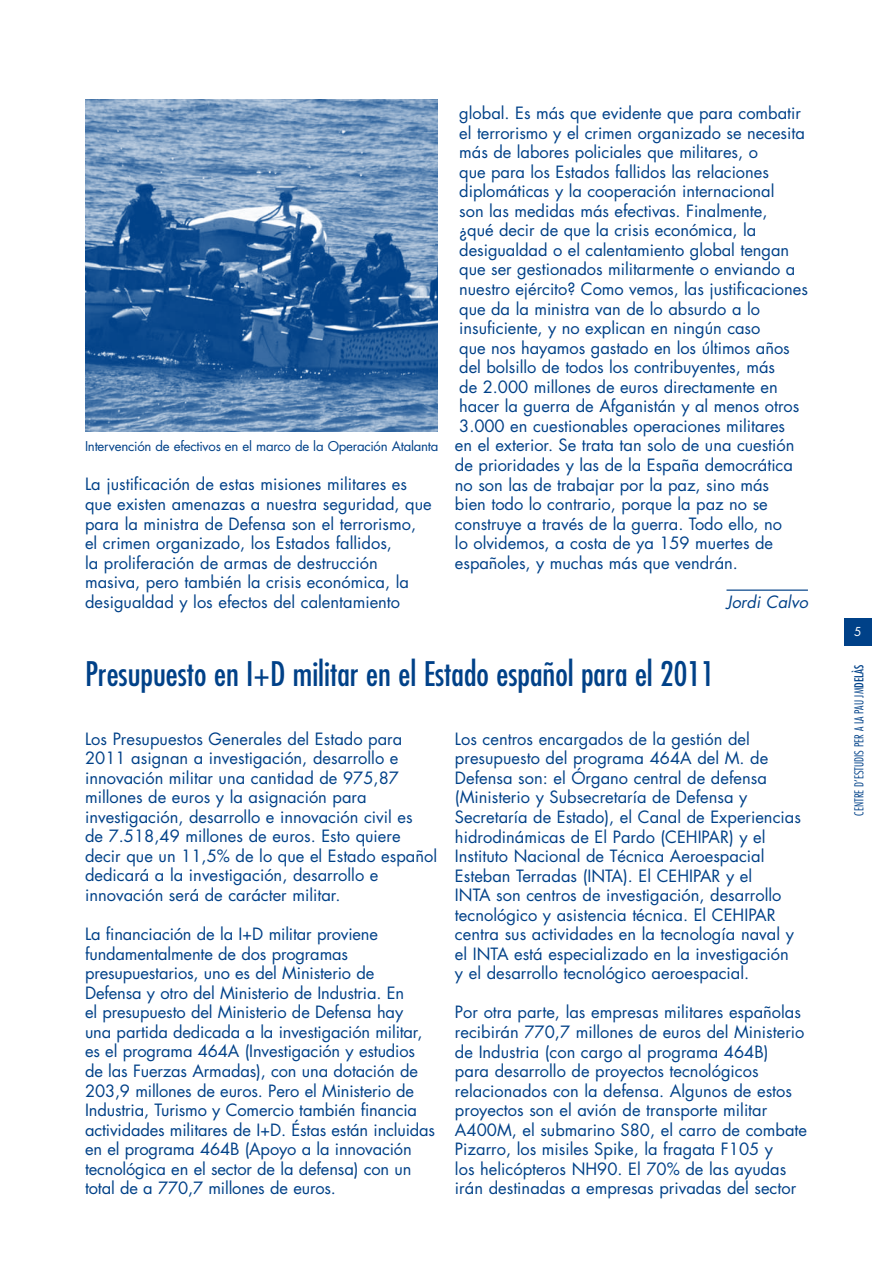
<style>
.page{position:relative;width:893px;height:1263px;background:#fff}
.page>*{position:absolute;margin:0;border:0;box-sizing:border-box;transform-origin:0 0}
.t1{font:condensed 33px "Futura";color:#004188}
.t2{font:16.5px/19.5px "Futura";color:#004188}
.t3{font:italic 16.5px "Futura";color:#004188}
.t4{font:13.2px "Futura";letter-spacing:-.02em;color:#004188}
.t5{font:300 condensed 12px "Futura";color:#004188}
.t6{font:12px "Futura";color:#fff}
.s1{font-weight:400}
</style>
<div class="page">
<div style="left:844px;top:618px;width:28px;height:28px;background:#004188"></div>
<hr style="left:726px;top:589px;width:82px;height:2px;background:#004188">
<img style="left:85px;top:100px;width:353px;height:332px">
<p class="t4" style="left:85px;top:438px;width:355px">Intervención de efectivos en el marco de la Operación Atalanta</p>
<p class="t2" style="left:85px;top:475px;width:348px">La justificación de estas misiones militares es que existen amenazas a nuestra seguridad, que para la ministra de Defensa son el terrorismo, el crimen organizado, los Estados fallidos,<br>la proliferación de armas de destrucción masiva, pero también la crisis económica, la desigualdad y los efectos del calentamiento</p>
<p class="t2" style="left:455px;top:103px;width:354px">global. Es más que evidente que para combatir el terrorismo y el crimen organizado se necesita más de labores policiales que militares, o<br>que para los Estados fallidos las relaciones diplomáticas y la cooperación internacional<br>son las medidas más efectivas. Finalmente,<br>¿qué decir de que la crisis económica, la desigualdad o el calentamiento global tengan que ser gestionados militarmente o enviando a nuestro ejército? Como vemos, las justificaciones que da la ministra van de lo absurdo a lo insuficiente, y no explican en ningún caso<br>que nos hayamos gastado en los últimos años del bolsillo de todos los contribuyentes, más<br>de 2.000 millones de euros directamente en hacer la guerra de Afganistán y al menos otros 3.000 en cuestionables operaciones militares<br>en el exterior. Se trata tan solo de una cuestión de prioridades y las de la España democrática no son las de trabajar por la paz, sino más<br>bien todo lo contrario, porque la paz no se construye a través de la guerra. Todo ello, no<br>lo olvidemos, a costa de ya 159 muertes de españoles, y muchas más que vendrán.</p>
<p class="t3" style="left:726px;top:591px;width:83px">Jordi Calvo</p>
<h1 class="t1" style="left:85px;top:653px;width:631px">Presupuesto en I+D militar en el Estado español para el 2011</h1>
<p class="t2" style="left:85px;top:729px;width:354px">Los Presupuestos Generales del Estado para 2011 asignan a investigación, desarrollo e innovación militar una cantidad de 975,87 millones de euros y la asignación para investigación, desarrollo e innovación civil es<br>de 7.518,49 millones de euros. Esto quiere decir que un 11,5% de lo que el Estado español dedicará a la investigación, desarrollo e innovación será de carácter militar.</p>
<p class="t2" style="left:85px;top:924px;width:352px">La financiación de la I+D militar proviene fundamentalmente de dos programas presupuestarios, uno es del Ministerio de<br>Defensa y otro del Ministerio de Industria. En<br>el presupuesto del Ministerio de Defensa hay<br>una partida dedicada a la investigación militar, es el programa 464A (Investigación y estudios de las Fuerzas Armadas), con una dotación de 203,9 millones de euros. Pero el Ministerio de Industria, Turismo y Comercio también financia actividades militares de I+D. Éstas están incluidas en el programa 464B (Apoyo a la innovación tecnológica en el sector de la defensa) con un total de a 770,7 millones de euros.</p>
<p class="t2" style="left:455px;top:729px;width:347px">Los centros encargados de la gestión del presupuesto del programa 464A del M. de Defensa son: el Órgano central de defensa (Ministerio y Subsecretaría de Defensa y Secretaría de Estado), el Canal de Experiencias hidrodinámicas de El Pardo (CEHIPAR) y el Instituto Nacional de Técnica Aeroespacial Esteban Terradas (INTA). El CEHIPAR y el<br>INTA son centros de investigación, desarrollo tecnológico y asistencia técnica. El CEHIPAR centra sus actividades en la tecnología naval y el INTA está especializado en la investigación y el desarrollo tecnológico aeroespacial.</p>
<p class="t2" style="left:455px;top:1003px;width:354px">Por otra parte, las empresas militares españolas recibirán 770,7 millones de euros del Ministerio de Industria (con cargo al programa 464B)<br>para desarrollo de proyectos tecnológicos relacionados con la defensa. Algunos de estos proyectos son el avión de transporte militar A400M, el submarino S80, el carro de combate Pizarro, los misiles Spike, la fragata F105 y<br>los helicópteros NH90. El 70% de las ayudas irán destinadas a empresas privadas del sector</p>
<p class="t6" style="left:854px;top:624px;width:9px">5</p>
<p class="t5" style="left:851px;top:816px;width:153px;rotate:-90deg">CENTRE D’ESTUDIS PER A LA PAU JM<span class="s1">DELÀS</span></p>
</div>
